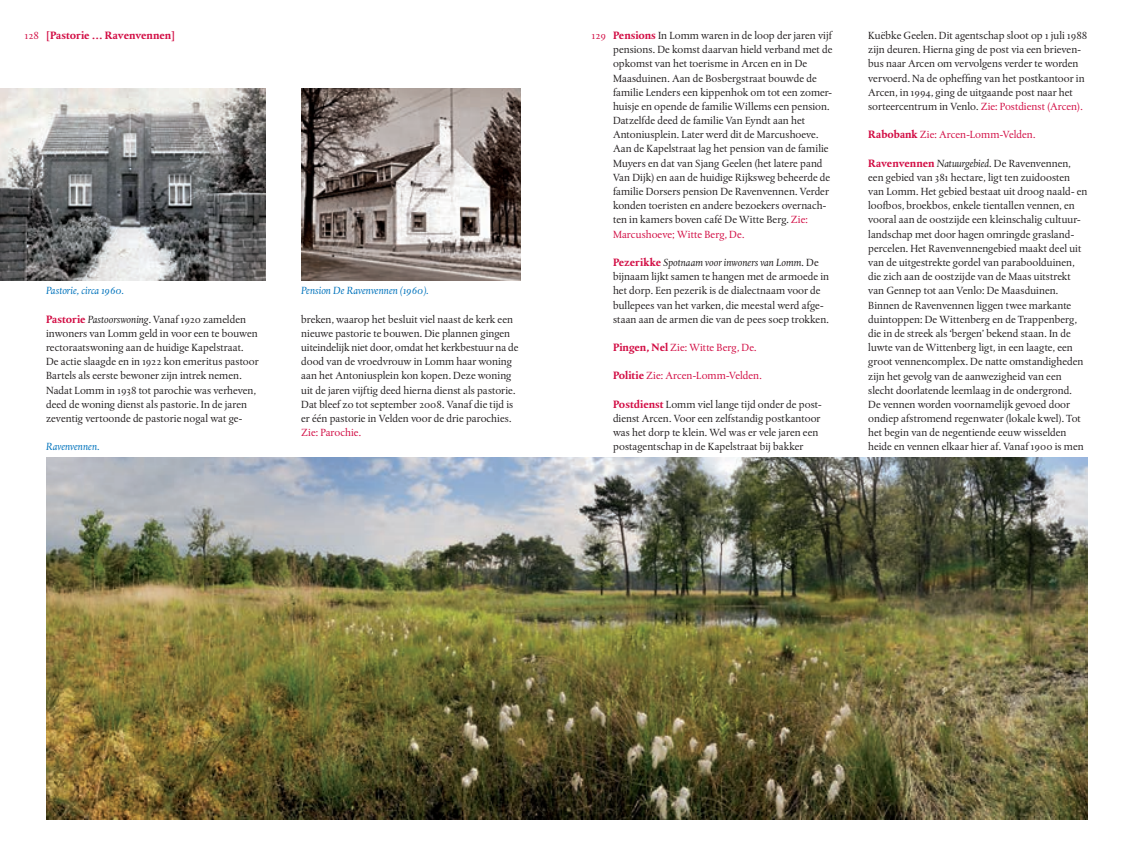
<style>
.page{position:relative;width:1134px;height:851px;background:#fff}
.page>*{position:absolute;margin:0;border:0;box-sizing:border-box;transform-origin:0 0}
.t1{font:11px/14.1px "DTL Albertina ST";color:#231f20}
.t2{font:11px "DTL Albertina ST";color:#d20d44}
.t3{font:italic 11px "DTL Albertina ST";letter-spacing:.005em;color:#0073bc}
.t4{font:700 11px "DTL Albertina ST";color:#d20d44}
.t5{font:11px "DTL Albertina T Caps";letter-spacing:-.01em;color:#d20d44}
.s1{font-weight:700;color:#d20d44}
.s2{color:#d20d44}
.s3{font-style:italic}
.s4{font-weight:700}
.s5{font-family:"DTL Albertina T Caps"}
</style>
<div class="page">
<img style="left:0;top:89px;width:266px;height:191px">
<img style="left:301px;top:89px;width:220px;height:191px">
<img style="left:46px;top:457px;width:1042px;height:362px">
<p class="t1" style="left:613px;top:28px;width:221px"><span class="s1">Pensions</span> In Lomm waren in de loop der jaren vijf pensions. De komst daarvan hield verband met de opkomst van het toerisme in Arcen en in De Maasduinen. Aan de Bosbergstraat bouwde de familie Lenders een kippenhok om tot een zomer&shy;huisje en opende de familie Willems een pension.<br>Datzelfde deed de familie Van Eyndt aan het Antoniusplein. Later werd dit de Marcushoeve.<br>Aan de Kapelstraat lag het pension van de familie Muyers en dat van Sjang Geelen (het latere pand Van Dijk) en aan de huidige Rijksweg beheerde de familie Dorsers pension De Ravenvennen. Verder konden toeristen en andere bezoekers overnach&shy;ten in kamers boven café De Witte Berg. <span class="s2">Zie:<br>Marcushoeve; Witte Berg, De.</span></p>
<p class="t1" style="left:613px;top:255px;width:218px"><span class="s1">Pezerikke</span> <span class="s3">Spotnaam voor inwoners van Lomm</span>. De bijnaam lijkt samen te hangen met de armoede in het dorp. Een pezerik is de dialectnaam voor de bullepees van het varken, die meestal werd afge&shy;staan aan de armen die van de pees soep trokken.</p>
<p class="t2" style="left:613px;top:341px;width:145px"><span class="s4">Pingen, Nel</span> Zie: Witte Berg, De.</p>
<p class="t2" style="left:613px;top:369px;width:150px"><span class="s4">Politie</span> Zie: Arcen-Lomm-Velden.</p>
<p class="t1" style="left:613px;top:397px;width:209px"><span class="s1">Postdienst</span> Lomm viel lange tijd onder de post&shy;dienst Arcen. Voor een zelfstandig postkantoor was het dorp te klein. Wel was er vele jaren een postagentschap in de Kapelstraat bij bakker</p>
<p class="t4" style="left:46px;top:28px;width:131px">[Pastorie … Ravenvennen<span class="s5">]</span></p>
<p class="t5" style="left:25px;top:29px;width:16px">128</p>
<p class="t5" style="left:592px;top:29px;width:16px">129</p>
<p class="t3" style="left:46px;top:284px;width:79px">Pastorie, circa <span class="s5">1</span>960.</p>
<p class="t3" style="left:301px;top:284px;width:129px">Pension De Ravenvennen (<span class="s5">1</span>960).</p>
<p class="t1" style="left:46px;top:312px;width:214px"><span class="s1">Pastorie</span> <span class="s3">Pastoorswoning</span>. Vanaf <span class="s5">1</span>920 zamelden inwoners van Lomm geld in voor een te bouwen rectoraatswoning aan de huidige Kapelstraat.<br>De actie slaagde en in <span class="s5">1</span>922 kon emeritus pastoor Bartels als eerste bewoner zijn intrek nemen.<br>Nadat Lomm in <span class="s5">1</span>938 tot parochie was verheven, deed de woning dienst als pastorie. In de jaren zeventig vertoonde de pastorie nogal wat ge-</p>
<p class="t1" style="left:301px;top:312px;width:219px">breken, waarop het besluit viel naast de kerk een nieuwe pastorie te bouwen. Die plannen gingen uiteindelijk niet door, omdat het kerkbestuur na de dood van de vroedvrouw in Lomm haar woning aan het Antoniusplein kon kopen. Deze woning uit de jaren vijftig deed hierna dienst als pastorie.<br>Dat bleef zo tot september 2008. Vanaf die tijd is er één pastorie in Velden voor de drie parochies.</p>
<p class="t2" style="left:301px;top:426px;width:61px">Zie: Parochie.</p>
<p class="t3" style="left:46px;top:440px;width:55px">Ravenvennen.</p>
<p class="t1" style="left:868px;top:28px;width:221px">Kuëbke Geelen. Dit agentschap sloot op <span class="s5">1</span> juli <span class="s5">1</span>988 zijn deuren. Hierna ging de post via een brieven&shy;bus naar Arcen om vervolgens verder te worden vervoerd. Na de opheffing van het postkantoor in Arcen, in <span class="s5">1</span>994, ging de uitgaande post naar het sorteercentrum in Venlo. <span class="s2">Zie: Postdienst (Arcen).</span></p>
<p class="t2" style="left:868px;top:128px;width:169px"><span class="s4">Rabobank</span> Zie: Arcen-Lomm-Velden.</p>
<p class="t1" style="left:868px;top:156px;width:221px"><span class="s1">Ravenvennen</span> <span class="s3">Natuurgebied</span>. De Ravenvennen, een gebied van 38<span class="s5">1</span> hectare, ligt ten zuidoosten van Lomm. Het gebied bestaat uit droog naald- en loofbos, broekbos, enkele tientallen vennen, en vooral aan de oostzijde een kleinschalig cultuur&shy;landschap met door hagen omringde grasland&shy;percelen. Het Ravenvennengebied maakt deel uit van de uitgestrekte gordel van paraboolduinen, die zich aan de oostzijde van de Maas uitstrekt van Gennep tot aan Venlo: De Maasduinen.<br>Binnen de Ravenvennen liggen twee markante duintoppen: De Wittenberg en de Trappenberg, die in de streek als ‘bergen’ bekend staan. In de luwte van de Wittenberg ligt, in een laagte, een groot vennencomplex. De natte omstandigheden zijn het gevolg van de aanwezigheid van een slecht doorlatende leemlaag in de ondergrond.<br>De vennen worden voornamelijk gevoed door ondiep afstromend regenwater (lokale kwel). Tot het begin van de negentiende eeuw wisselden heide en vennen elkaar hier af. Vanaf <span class="s5">1</span>900 is men</p>
</div>
